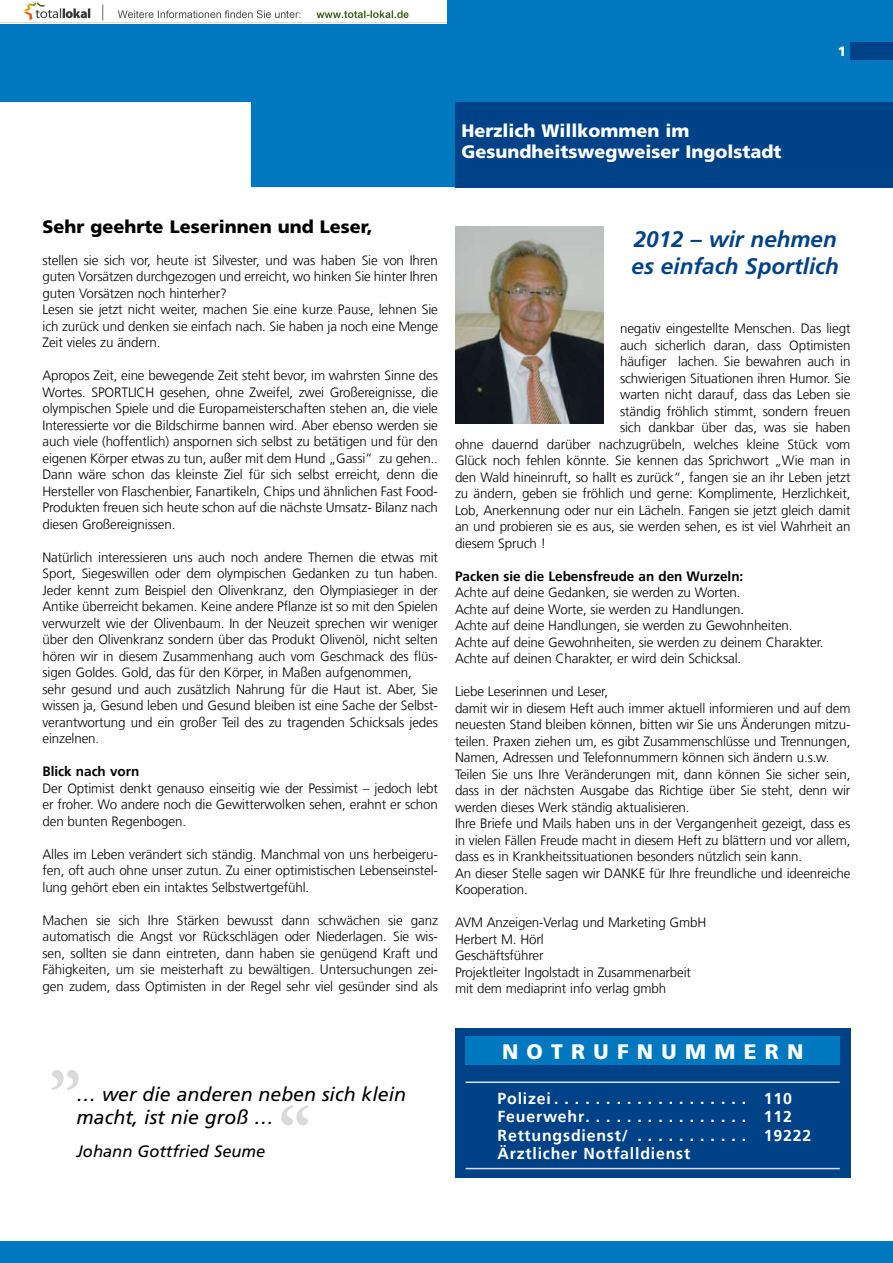
<style>
.page{position:relative;width:893px;height:1263px;background:#fff}
.page>*{position:absolute;margin:0;border:0;box-sizing:border-box;transform-origin:0 0}
.GT_Info{font:700 69px "Adobe Garamond Pro";color:#dadada}
.Adressen_Verschachte{font:italic 700 22.5px/27px "Frutiger";color:#004288}
.t1{font:900 21px "Frutiger LT Com";letter-spacing:.395em;color:#fff}
.GT_Info-2{font:italic 19.5px/23.4px "Frutiger LT Com";color:#000}
.Kapitelüberschrift{font:900 18px/21px "Frutiger LT Com";color:#fff}
.Ü1_Infotext_klein{font:900 18px "Frutiger LT Com";color:#000}
.GT_Info-3{font:italic 16.5px "Frutiger LT Com";color:#000}
.t2{font:700 15.9px/18.6px "Frutiger";letter-spacing:.05em;color:#fff}
.GT_Info-4{font:300 13.5px/16.5px "Frutiger LT Com";letter-spacing:-.01em;color:#000;text-align:justify}
.GT_Info-5{font:700 13.5px "Frutiger";color:#000}
.t3{font:900 13.5px "Frutiger LT Com";color:#fff}
</style>
<div class="page">
<div style="left:455px;top:1028px;width:395px;height:150px;background:#004288"></div>
<hr style="left:466px;top:1081px;width:374px;height:2px;background:#d8e1f4">
<hr style="left:466px;top:1168px;width:374px;height:1px;background:#d8e1f4">
<div style="left:466px;top:1037px;width:374px;height:28px;background:#0078bf"></div>
<div style="left:0;top:1242px;width:893px;height:21px;background:#0078bf"></div>
<img style="left:455px;top:226px;width:148px;height:198px">
<svg style="left:0;top:0;width:893px;height:187px;fill:#0078bf"></svg>
<div style="left:455px;top:102px;width:438px;height:85px;background:#004288"></div>
<div style="left:850px;top:43px;width:43px;height:17px;background:#004288"></div>
<img style="left:0;top:0;width:446px;height:24px">
<p class="t3" style="left:838px;top:43px;width:10px">1</p>
<p class="t3" style="left:838px;top:46px;width:10px">1</p>
<p class="Kapitelüberschrift" style="left:461px;top:120px;width:322px">Herzlich Willkommen im<br>Gesundheitswegweiser Ingolstadt</p>
<p class="Ü1_Infotext_klein" style="left:43px;top:216px;width:332px">Sehr geehrte Leserinnen und Leser,</p>
<p class="GT_Info-4" style="left:43px;top:252px;width:397px">stellen sie sich vor, heute ist Silvester, und was haben Sie von Ihren guten Vorsätzen durchgezogen und erreicht, wo hinken Sie hinter Ihren guten Vorsätzen noch hinterher?</p>
<p class="GT_Info-4" style="left:43px;top:301px;width:397px">Lesen sie jetzt nicht weiter, machen Sie eine kurze Pause, lehnen Sie ich zurück und denken sie einfach nach. Sie haben ja noch eine Menge Zeit vieles zu ändern.</p>
<p class="GT_Info-4" style="left:43px;top:367px;width:397px">Apropos Zeit, eine bewegende Zeit steht bevor, im wahrsten Sinne des Wortes. SPORTLICH gesehen, ohne Zweifel, zwei Großereignisse, die olympischen Spiele und die Europameisterschaften stehen an, die viele Interessierte vor die Bildschirme bannen wird. Aber ebenso werden sie auch viele (hoffentlich) anspornen sich selbst zu betätigen und für den eigenen Körper etwas zu tun, außer mit dem Hund „Gassi“ zu gehen..</p>
<p class="GT_Info-4" style="left:43px;top:466px;width:397px">Dann wäre schon das kleinste Ziel für sich selbst erreicht, denn die Hersteller von Flaschenbier, Fanartikeln, Chips und ähnlichen Fast Food-Produkten freuen sich heute schon auf die nächste Umsatz- Bilanz nach diesen Großereignissen.</p>
<p class="GT_Info-4" style="left:43px;top:549px;width:397px">Natürlich interessieren uns auch noch andere Themen die etwas mit Sport, Siegeswillen oder dem olympischen Gedanken zu tun haben.<br>Jeder kennt zum Beispiel den Olivenkranz, den Olympiasieger in der Antike überreicht bekamen. Keine andere Pflanze ist so mit den Spielen verwurzelt wie der Olivenbaum. In der Neuzeit sprechen wir weniger über den Olivenkranz sondern über das Produkt Olivenöl, nicht selten hören wir in diesem Zusammenhang auch vom Geschmack des flüs&shy;sigen Goldes. Gold, das für den Körper, in Maßen aufgenommen,</p>
<p class="GT_Info-4" style="left:43px;top:681px;width:397px">sehr gesund und auch zusätzlich Nahrung für die Haut ist. Aber, Sie wissen ja, Gesund leben und Gesund bleiben ist eine Sache der Selbst&shy;verantwortung und ein großer Teil des zu tragenden Schicksals jedes einzelnen.</p>
<p class="GT_Info-5" style="left:43px;top:764px;width:99px">Blick nach vorn</p>
<p class="GT_Info-4" style="left:43px;top:780px;width:397px">Der Optimist denkt genauso einseitig wie der Pessimist – jedoch lebt er froher. Wo andere noch die Gewitterwolken sehen, erahnt er schon den bunten Regenbogen.</p>
<p class="GT_Info-4" style="left:43px;top:846px;width:397px">Alles im Leben verändert sich ständig. Manchmal von uns herbeigeru&shy;fen, oft auch ohne unser zutun. Zu einer optimistischen Lebenseinstel&shy;lung gehört eben ein intaktes Selbstwertgefühl.</p>
<p class="GT_Info-4" style="left:43px;top:912px;width:397px">Machen sie sich Ihre Stärken bewusst dann schwächen sie ganz automatisch die Angst vor Rückschlägen oder Niederlagen. Sie wis&shy;sen, sollten sie dann eintreten, dann haben sie genügend Kraft und Fähigkeiten, um sie meisterhaft zu bewältigen. Untersuchungen zei&shy;gen zudem, dass Optimisten in der Regel sehr viel gesünder sind als</p>
<p class="Adressen_Verschachte" style="left:631px;top:225px;width:209px">2012 – wir nehmen es einfach Sportlich</p>
<p class="GT_Info-4" style="left:620px;top:320px;width:232px">negativ eingestellte Menschen. Das liegt</p>
<p class="GT_Info-4" style="left:620px;top:337px;width:232px">auch sicherlich daran, dass Optimisten</p>
<p class="GT_Info-4" style="left:620px;top:353px;width:232px">häufiger lachen. Sie bewahren auch in</p>
<p class="GT_Info-4" style="left:620px;top:370px;width:232px">schwierigen Situationen ihren Humor. Sie</p>
<p class="GT_Info-4" style="left:620px;top:386px;width:232px">warten nicht darauf, dass das Leben sie</p>
<p class="GT_Info-4" style="left:620px;top:403px;width:232px">ständig fröhlich stimmt, sondern freuen</p>
<p class="GT_Info-4" style="left:620px;top:419px;width:232px">sich dankbar über das, was sie haben</p>
<p class="GT_Info-4" style="left:455px;top:436px;width:397px">ohne dauernd darüber nachzugrübeln, welches kleine Stück vom</p>
<p class="GT_Info-4" style="left:455px;top:452px;width:397px">Glück noch fehlen könnte. Sie kennen das Sprichwort „Wie man in</p>
<p class="GT_Info-4" style="left:455px;top:469px;width:397px">den Wald hineinruft, so hallt es zurück“, fangen sie an ihr Leben jetzt</p>
<p class="GT_Info-4" style="left:455px;top:485px;width:397px">zu ändern, geben sie fröhlich und gerne: Komplimente, Herzlichkeit,</p>
<p class="GT_Info-4" style="left:455px;top:502px;width:397px">Lob, Anerkennung oder nur ein Lächeln. Fangen sie jetzt gleich damit</p>
<p class="GT_Info-4" style="left:455px;top:518px;width:397px">an und probieren sie es aus, sie werden sehen, es ist viel Wahrheit an</p>
<p class="GT_Info-4" style="left:455px;top:535px;width:92px">diesem Spruch !</p>
<p class="GT_Info-5" style="left:455px;top:568px;width:290px">Packen sie die Lebensfreude an den Wurzeln:</p>
<p class="GT_Info-4" style="left:455px;top:584px;width:287px">Achte auf deine Gedanken, sie werden zu Worten.</p>
<p class="GT_Info-4" style="left:455px;top:601px;width:291px">Achte auf deine Worte, sie werden zu Handlungen.</p>
<p class="GT_Info-4" style="left:455px;top:617px;width:339px">Achte auf deine Handlungen, sie werden zu Gewohnheiten.</p>
<p class="GT_Info-4" style="left:455px;top:634px;width:370px">Achte auf deine Gewohnheiten, sie werden zu deinem Charakter.</p>
<p class="GT_Info-4" style="left:455px;top:650px;width:288px">Achte auf deinen Charakter, er wird dein Schicksal.</p>
<p class="GT_Info-4" style="left:455px;top:683px;width:155px">Liebe Leserinnen und Leser,</p>
<p class="GT_Info-4" style="left:455px;top:700px;width:397px">damit wir in diesem Heft auch immer aktuell informieren und auf dem neuesten Stand bleiben können, bitten wir Sie uns Änderungen mitzu&shy;teilen. Praxen ziehen um, es gibt Zusammenschlüsse und Trennungen, Namen, Adressen und Telefonnummern können sich ändern u.s.w.</p>
<p class="GT_Info-4" style="left:455px;top:766px;width:397px">Teilen Sie uns Ihre Veränderungen mit, dann können Sie sicher sein, dass in der nächsten Ausgabe das Richtige über Sie steht, denn wir werden dieses Werk ständig aktualisieren.</p>
<p class="GT_Info-4" style="left:455px;top:815px;width:397px">Ihre Briefe und Mails haben uns in der Vergangenheit gezeigt, dass es in vielen Fällen Freude macht in diesem Heft zu blättern und vor allem, dass es in Krankheitssituationen besonders nützlich sein kann.</p>
<p class="GT_Info-4" style="left:455px;top:865px;width:397px">An dieser Stelle sagen wir DANKE für Ihre freundliche und ideenreiche<br>Kooperation.</p>
<p class="GT_Info-4" style="left:455px;top:914px;width:253px">AVM Anzeigen-Verlag und Marketing GmbH</p>
<p class="GT_Info-4" style="left:455px;top:931px;width:90px">Herbert M. Hörl</p>
<p class="GT_Info-4" style="left:455px;top:947px;width:90px">Geschäftsführer</p>
<p class="GT_Info-4" style="left:455px;top:964px;width:237px">Projektleiter Ingolstadt in Zusammenarbeit</p>
<p class="GT_Info-4" style="left:455px;top:980px;width:213px">mit dem mediaprint info verlag gmbh</p>
<p class="GT_Info" style="left:49px;top:1020px;width:34px">„</p>
<p class="GT_Info-2" style="left:77px;top:1082px;width:331px">… wer die anderen neben sich klein macht, ist nie groß …</p>
<p class="GT_Info-3" style="left:77px;top:1141px;width:190px">Johann Gottfried Seume</p>
<p class="GT_Info" style="left:279px;top:1092px;width:34px">“</p>
<p class="t1" style="left:502px;top:1039px;width:303px">NOTRUFNUMMERN</p>
<p class="t2" style="left:497px;top:1088px;width:315px">Polizei ................... 110<br>Feuerwehr ................ 112<br>Rettungsdienst/ . . . . . . . . . . . 19222<br>Ärztlicher Notfalldienst</p>
</div>
